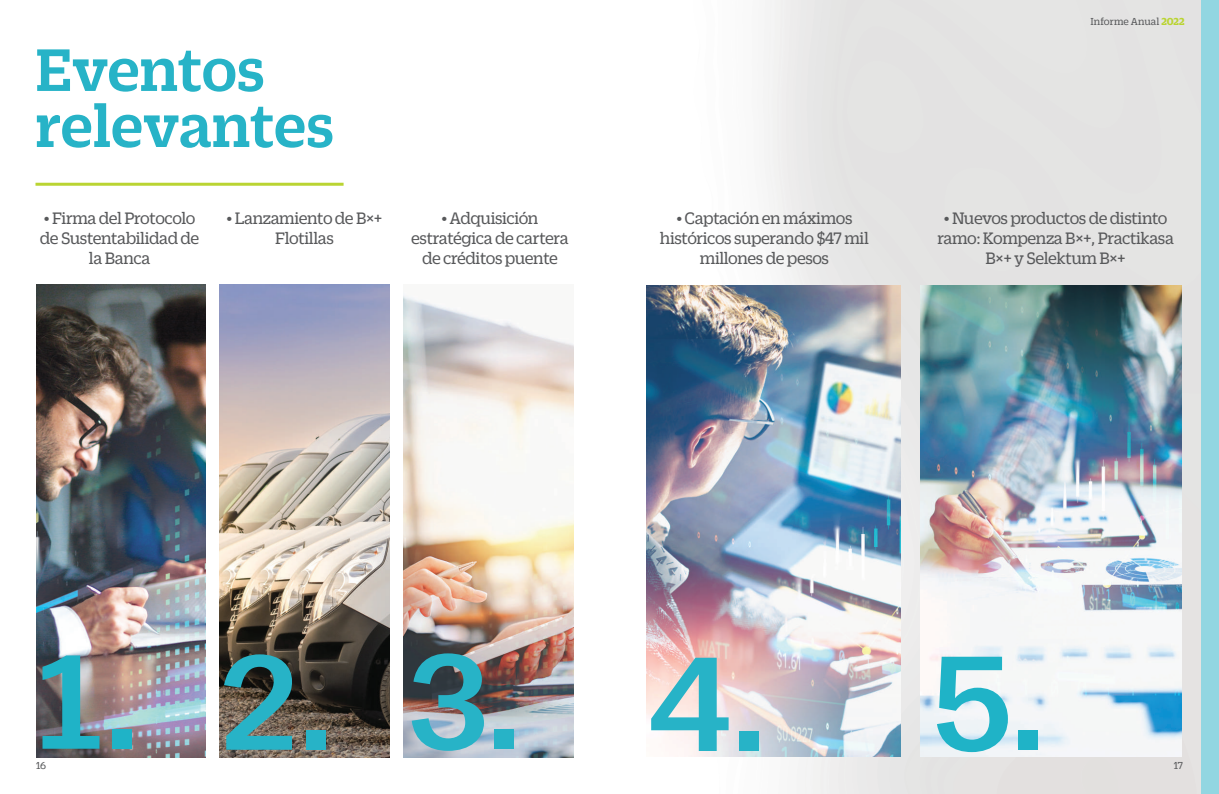
<style>
.page{position:relative;width:1219px;height:794px;background:#fff}
.page>*{position:absolute;margin:0;border:0;box-sizing:border-box;transform-origin:0 0}
.t1{font:500 140px "Balto";color:#27b3c7}
.t2{font:500 140px "Balto";color:#1fb3c7}
.t3{font:500 65px/56px "Duplicate Slab";letter-spacing:-.005em;color:#27b3c7}
.t4{font:18px/20px "Duplicate Slab";letter-spacing:-.025em;color:#57585a;text-align:center}
.t5{font:11px "Duplicate Slab";color:#57585a}
.s1{font-weight:700;color:#bad432}
.s2{color:#1fb3c7}
</style>
<div class="page">
<img style="left:36px;top:285px;width:170px;height:473px">
<img style="left:688px;top:0;width:514px;height:794px">
<div style="left:1202px;top:0;width:17px;height:794px;background:#92d6e1"></div>
<img style="left:920px;top:285px;width:261px;height:471px">
<img style="left:646px;top:285px;width:255px;height:471px">
<img style="left:220px;top:285px;width:170px;height:473px">
<img style="left:404px;top:295px;width:169px;height:463px">
<hr style="left:36px;top:183px;width:308px;height:3px;background:#bad432">
<h2 class="t3" style="left:36px;top:37px;width:300px">Eventos relevantes</h2>
<p class="t5" style="left:1090px;top:14px;width:95px">Informe Anual <span class="s1">2022</span></p>
<p class="t4" style="left:40px;top:207px;width:161px">• Firma del Protocolo de Sustentabilidad de la Banca</p>
<p class="t4" style="left:227px;top:207px;width:157px">• Lanzamiento de B×+<br>Flotillas</p>
<p class="t4" style="left:411px;top:207px;width:159px">• Adquisición estratégica de cartera de créditos puente</p>
<p class="t4" style="left:660px;top:207px;width:211px">• Captación en máximos históricos superando $47 mil millones de pesos</p>
<p class="t4" style="left:937px;top:207px;width:238px">• Nuevos productos de distinto ramo: Kompenza B×+, Practikasa<br>B×+ y Selektum B×+</p>
<h1 class="t2" style="left:37px;top:615px;width:105px">1.</h1>
<p class="t5" style="left:36px;top:758px;width:12px">16</p>
<h1 class="t1" style="left:221px;top:616px;width:827px">2. 3. 4. <span class="s2">5.</span></h1>
<p class="t5" style="left:1174px;top:758px;width:11px">17</p>
</div>
